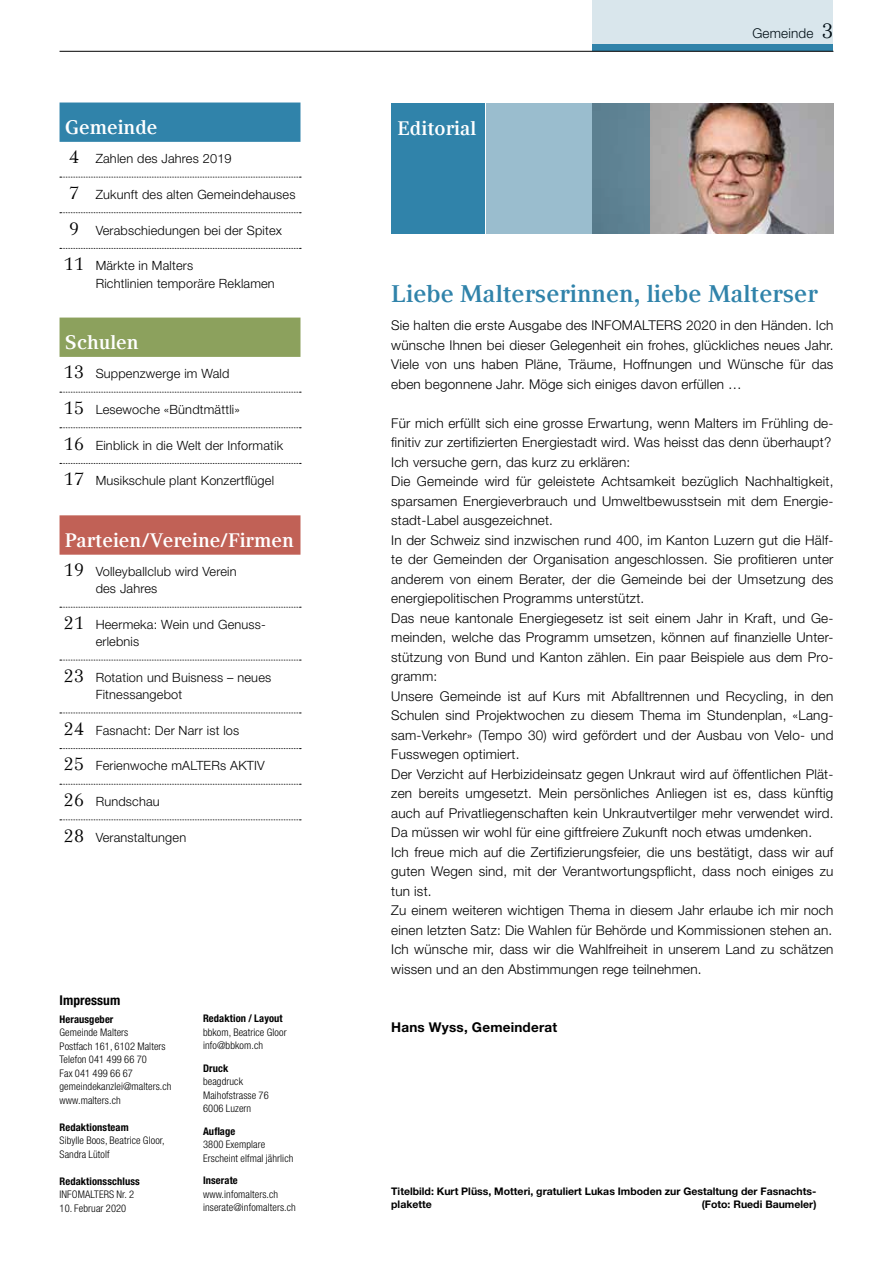
<style>
.page{position:relative;width:893px;height:1263px;background:#fff}
.page>*{position:absolute;margin:0;border:0;box-sizing:border-box;transform-origin:0 0}
.t1{font:700 24px "Compatil Text LT Com";letter-spacing:.005em;color:#3083aa}
.t2{font:700 19.5px "Compatil Text LT Com";letter-spacing:.005em;color:#fff}
.t3{font:300 13.5px/19.5px "Helvetica Neue LT Std";letter-spacing:.015em;color:#000;text-align:justify}
.t4{font:700 13.5px "Helvetica Neue LT Std";letter-spacing:.015em;color:#000}
.t5{font:700 condensed 13.5px "Helvetica Neue LT Std";letter-spacing:.005em;color:#000}
.t6{font:300 12.75px/17.2px "Helvetica Neue LT Std";letter-spacing:.015em;color:#000}
.t7{font:300 condensed 10.5px/13.5px "Helvetica Neue LT Std";letter-spacing:.01em;color:#000}
.t8{font:700 10.5px/13.5px "Helvetica Neue LT Std";color:#000}
.t9{font:700 condensed 10.5px "Helvetica Neue LT Std";letter-spacing:.01em;color:#000}
.s1{font-family:"Compatil Text LT Com";font-weight:400;font-size:18px}
.s2{font-family:"Compatil Text LT Com";font-weight:400;font-size:21px}
</style>
<div class="page">
<div style="left:592px;top:0;width:241px;height:51px;background:#d9e6ec"></div>
<img style="left:650px;top:104px;width:183px;height:130px">
<svg style="left:486px;top:104px;width:164px;height:130px;background:#84a8b9"></svg>
<div style="left:60px;top:103px;width:240px;height:39px;background:#3083aa"></div>
<svg style="left:60px;top:177px;width:241px;height:1px"></svg>
<svg style="left:60px;top:212px;width:241px;height:1px"></svg>
<svg style="left:60px;top:248px;width:241px;height:1px"></svg>
<div style="left:60px;top:318px;width:240px;height:39px;background:#8ca15d"></div>
<svg style="left:60px;top:392px;width:241px;height:1px"></svg>
<svg style="left:60px;top:427px;width:241px;height:1px"></svg>
<svg style="left:60px;top:463px;width:241px;height:1px"></svg>
<div style="left:60px;top:515px;width:240px;height:40px;background:#c16156"></div>
<svg style="left:60px;top:607px;width:241px;height:1px"></svg>
<svg style="left:60px;top:660px;width:241px;height:1px"></svg>
<svg style="left:60px;top:713px;width:241px;height:1px"></svg>
<svg style="left:60px;top:748px;width:241px;height:1px"></svg>
<svg style="left:60px;top:784px;width:241px;height:1px"></svg>
<svg style="left:60px;top:819px;width:241px;height:1px"></svg>
<div style="left:391px;top:104px;width:94px;height:130px;background:#3083aa"></div>
<div style="left:592px;top:45px;width:241px;height:6px;background:#3083aa"></div>
<hr style="left:60px;top:51px;width:773px;height:1px;background:#000">
<h2 class="t2" style="left:65px;top:116px;width:94px">Gemeinde</h2>
<p class="t6" style="left:69px;top:150px;width:164px"><span class="s1">4</span> Zahlen des Jahres 2019</p>
<p class="t6" style="left:69px;top:186px;width:228px"><span class="s1">7</span> Zukunft des alten Gemeindehauses</p>
<p class="t6" style="left:69px;top:221px;width:215px"><span class="s1">9</span> Verabschiedungen bei der Spitex</p>
<p class="t6" style="left:96px;top:257px;width:181px;text-indent:-32px"><span class="s1">11</span> Märkte in Malters<br>Richtlinien temporäre Reklamen</p>
<h2 class="t2" style="left:65px;top:331px;width:75px">Schulen</h2>
<p class="t6" style="left:64px;top:365px;width:167px"><span class="s1">13</span> Suppenzwerge im Wald</p>
<p class="t6" style="left:64px;top:401px;width:178px"><span class="s1">15</span> Lesewoche «Bündtmättli»</p>
<p class="t6" style="left:64px;top:436px;width:221px"><span class="s1">16</span> Einblick in die Welt der Informatik</p>
<p class="t6" style="left:64px;top:472px;width:212px"><span class="s1">17</span> Musikschule plant Konzertflügel</p>
<h2 class="t2" style="left:65px;top:529px;width:230px">Parteien/Vereine/Firmen</h2>
<p class="t6" style="left:96px;top:563px;width:142px;text-indent:-32px"><span class="s1">19</span> Volleyballclub wird Verein des Jahres</p>
<p class="t6" style="left:96px;top:616px;width:170px;text-indent:-32px"><span class="s1">21</span> Heermeka: Wein und Genuss&shy;erlebnis</p>
<p class="t6" style="left:96px;top:668px;width:177px;text-indent:-32px"><span class="s1">23</span> Rotation und Buisness – neues<br>Fitnessangebot</p>
<p class="t6" style="left:64px;top:721px;width:177px"><span class="s1">24</span> Fasnacht: Der Narr ist los</p>
<p class="t6" style="left:64px;top:757px;width:202px"><span class="s1">25</span> Ferienwoche mALTERs AKTIV</p>
<p class="t6" style="left:64px;top:793px;width:97px"><span class="s1">26</span> Rundschau</p>
<p class="t6" style="left:64px;top:828px;width:124px"><span class="s1">28</span> Veranstaltungen</p>
<h2 class="t2" style="left:398px;top:117px;width:80px">Editorial</h2>
<p class="t3" style="left:752px;top:23px;width:83px">Gemeinde <span class="s2">3</span></p>
<h1 class="t1" style="left:391px;top:279px;width:428px">Liebe Malterserinnen, liebe Malterser</h1>
<p class="t3" style="left:391px;top:316px;width:444px">Sie halten die erste Ausgabe des INFOMALTERS 2020 in den Händen. Ich wünsche Ihnen bei dieser Gelegenheit ein frohes, glückliches neues Jahr.<br>Viele von uns haben Pläne, Träume, Hoffnungen und Wünsche für das eben begonnene Jahr. Möge sich einiges davon erfüllen …</p>
<p class="t3" style="left:391px;top:413px;width:444px;text-align:left">Für mich erfüllt sich eine grosse Erwartung, wenn Malters im Frühling de&shy;finitiv zur zertifizierten Energiestadt wird. Was heisst das denn überhaupt?<br>Ich versuche gern, das kurz zu erklären:<br>Die Gemeinde wird für geleistete Achtsamkeit bezüglich Nachhaltigkeit, sparsamen Energieverbrauch und Umweltbewusstsein mit dem Energie&shy;stadt-Label ausgezeichnet.<br>In der Schweiz sind inzwischen rund 400, im Kanton Luzern gut die Hälf&shy;te der Gemeinden der Organisation angeschlossen. Sie profitieren unter anderem von einem Berater, der die Gemeinde bei der Umsetzung des energiepolitischen Programms unterstützt.<br>Das neue kantonale Energiegesetz ist seit einem Jahr in Kraft, und Ge&shy;meinden, welche das Programm umsetzen, können auf finanzielle Unter&shy;stützung von Bund und Kanton zählen. Ein paar Beispiele aus dem Pro&shy;gramm:<br>Unsere Gemeinde ist auf Kurs mit Abfalltrennen und Recycling, in den Schulen sind Projektwochen zu diesem Thema im Stundenplan, «Lang&shy;sam-Verkehr» (Tempo 30) wird gefördert und der Ausbau von Velo- und Fusswegen optimiert.<br>Der Verzicht auf Herbizideinsatz gegen Unkraut wird auf öffentlichen Plät&shy;zen bereits umgesetzt. Mein persönliches Anliegen ist es, dass künftig auch auf Privatliegenschaften kein Unkrautvertilger mehr verwendet wird.<br>Da müssen wir wohl für eine giftfreiere Zukunft noch etwas umdenken.<br>Ich freue mich auf die Zertifizierungsfeier, die uns bestätigt, dass wir auf guten Wegen sind, mit der Verantwortungspflicht, dass noch einiges zu tun ist.<br>Zu einem weiteren wichtigen Thema in diesem Jahr erlaube ich mir noch einen letzten Satz: Die Wahlen für Behörde und Kommissionen stehen an.<br>Ich wünsche mir, dass wir die Wahlfreiheit in unserem Land zu schätzen wissen und an den Abstimmungen rege teilnehmen.</p>
<p class="t5" style="left:60px;top:992px;width:62px">Impressum</p>
<p class="t9" style="left:60px;top:1013px;width:55px">Herausgeber</p>
<p class="t7" style="left:60px;top:1026px;width:114px">Gemeinde Malters<br>Postfach 161, 6102 Malters<br>Telefon 041 499 66 70<br>Fax 041 499 66 67 gemeindekanzlei@malters.ch www.malters.ch</p>
<p class="t9" style="left:60px;top:1121px;width:71px">Redaktionsteam</p>
<p class="t7" style="left:60px;top:1134px;width:107px">Sibylle Boos, Beatrice Gloor,<br>Sandra Lütolf</p>
<p class="t9" style="left:60px;top:1175px;width:82px">Redaktionsschluss</p>
<p class="t7" style="left:60px;top:1188px;width:76px">INFOMALTERS Nr. 2</p>
<p class="t7" style="left:60px;top:1201px;width:68px">10. Februar 2020</p>
<p class="t9" style="left:203px;top:1012px;width:81px">Redaktion / Layout</p>
<p class="t7" style="left:203px;top:1025px;width:85px">bbkom, Beatrice Gloor info@bbkom.ch</p>
<p class="t9" style="left:203px;top:1061px;width:27px">Druck</p>
<p class="t7" style="left:203px;top:1075px;width:67px">beagdruck<br>Maihofstrasse 76<br>6006 Luzern</p>
<p class="t9" style="left:203px;top:1124px;width:34px">Auflage</p>
<p class="t7" style="left:203px;top:1138px;width:92px">3800 Exemplare<br>Erscheint elfmal jährlich</p>
<p class="t9" style="left:203px;top:1174px;width:36px">Inserate</p>
<p class="t7" style="left:203px;top:1187px;width:94px">www.infomalters.ch inserate@infomalters.ch</p>
<p class="t8" style="left:391px;top:1184px;width:427px">Titelbild: Kurt Plüss, Motteri, gratuliert Lukas Imboden zur Gestaltung der Fasnachts&shy;plakette</p>
<p class="t4" style="left:391px;top:1019px;width:167px">Hans Wyss, Gemeinderat</p>
<p class="t8" style="left:702px;top:1197px;width:116px">(Foto: Ruedi Baumeler)</p>
</div>
